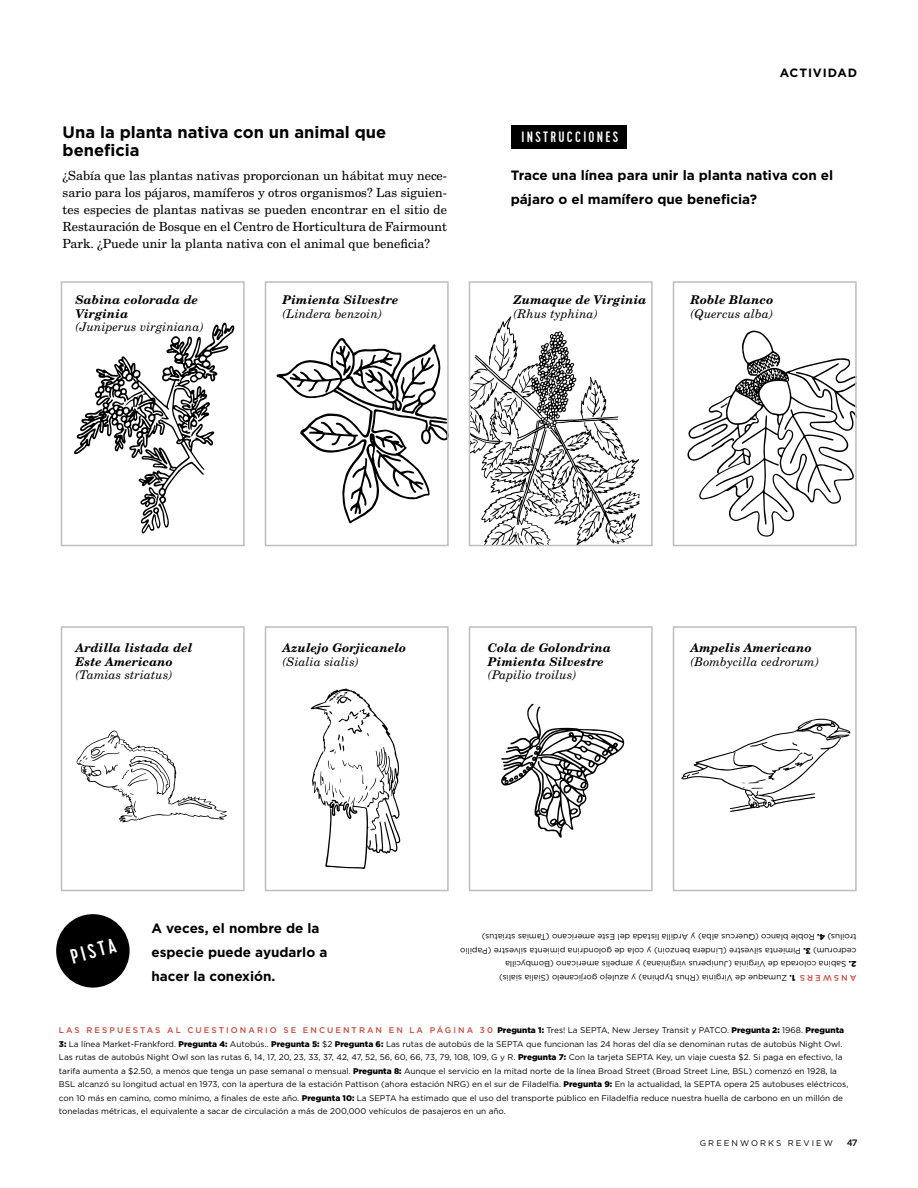
<style>
.page{position:relative;width:918px;height:1188px;background:#fff}
.page>*{position:absolute;margin:0;border:0;box-sizing:border-box;transform-origin:0 0}
.t1{font:500 20.7px "Cervo";color:#fff}
.t2{font:700 16.5px/18px "Gotham";color:#000}
.t3{font:500 15px "Cervo";letter-spacing:.15em;color:#fff}
.t4{font:700 13.5px/24px "Gotham";color:#000}
.t5{font:12.6px/16.8px "New Century Schlbk";color:#000;text-align:justify}
.t6{font:italic 700 12px/13.5px "New Century Schlbk";letter-spacing:.01em;color:#000}
.t7{font:italic 12px/13.5px "New Century Schlbk";letter-spacing:.01em;color:#000}
.t8{font:700 12px "Gotham";letter-spacing:.075em;color:#000}
.t9{font:700 9px "Aleo";color:#000}
.t10{font:8.25px/13.5px "Gotham";color:#000}
.t11{font:8.25px "Gotham";letter-spacing:.25em;color:#000}
.t12{font:500 8.25px "Gotham";letter-spacing:.25em;color:#ca493b}
.s1{font-weight:400}
.s2{font-weight:700}
.s3{font-weight:900}
.s4{font-weight:500;color:#ca493b}
</style>
<div class="page">
<div style="left:511px;top:125px;width:115px;height:24px;background:#000"></div>
<svg style="left:74px;top:323px;width:161px;height:211px"></svg>
<svg style="left:311px;top:688px;width:89px;height:181px"></svg>
<svg style="left:472px;top:316px;width:168px;height:227px"></svg>
<svg style="left:687px;top:331px;width:167px;height:206px"></svg>
<svg style="left:682px;top:719px;width:168px;height:93px"></svg>
<svg style="left:276px;top:338px;width:170px;height:186px"></svg>
<svg style="left:76px;top:730px;width:151px;height:92px"></svg>
<svg style="left:501px;top:704px;width:124px;height:134px"></svg>
<div style="left:61px;top:281px;width:184px;height:265px;border:2px solid #bcbebf"></div>
<div style="left:469px;top:281px;width:184px;height:265px;border:2px solid #bcbebf"></div>
<div style="left:265px;top:281px;width:184px;height:265px;border:2px solid #bcbebf"></div>
<div style="left:673px;top:281px;width:184px;height:265px;border:2px solid #bcbebf"></div>
<div style="left:61px;top:626px;width:184px;height:265px;border:2px solid #bcbebf"></div>
<div style="left:469px;top:626px;width:184px;height:265px;border:2px solid #bcbebf"></div>
<div style="left:265px;top:626px;width:184px;height:265px;border:2px solid #bcbebf"></div>
<div style="left:673px;top:626px;width:184px;height:265px;border:2px solid #bcbebf"></div>
<div style="left:56px;top:914px;width:74px;height:74px;background:#000;border-radius:50%"></div>
<p class="t2" style="left:63px;top:124px;width:325px">Una la planta nativa con un animal que beneficia</p>
<p class="t5" style="left:63px;top:167px;width:386px">¿Sabía que las plantas nativas proporcionan un hábitat muy nece&shy;sario para los pájaros, mamíferos y otros organismos? Las siguien&shy;tes especies de plantas nativas se pueden encontrar en el sitio de Restauración de Bosque en el Centro de Horticultura de Fairmount Park. ¿Puede unir la planta nativa con el animal que beneficia?</p>
<p class="t3" style="left:522px;top:128px;width:98px">INSTRUCCIONES</p>
<p class="t8" style="left:780px;top:65px;width:79px">ACTIVIDAD</p>
<p class="t4" style="left:511px;top:163px;width:324px">Trace una línea para unir la planta nativa con el pájaro o el mamífero que beneficia?</p>
<p class="t6" style="left:75px;top:293px;width:130px">Sabina colorada de<br>Virginia<br><span class="s1">(Juniperus virginiana)</span></p>
<p class="t6" style="left:282px;top:293px;width:117px">Pimienta Silvestre <span class="s1">(Lindera benzoin)</span></p>
<p class="t6" style="left:513px;top:293px;width:135px">Zumaque de Virginia <span class="s1">(Rhus typhina)</span></p>
<p class="t7" style="left:690px;top:293px;width:84px"><span class="s2">Roble Blanco </span>(Quercus alba)</p>
<p class="t6" style="left:75px;top:641px;width:119px">Ardilla listada del<br>Este Americano <span class="s1">(Tamias striatus)</span></p>
<p class="t6" style="left:282px;top:641px;width:125px">Azulejo Gorjicanelo <span class="s1">(Sialia sialis)</span></p>
<p class="t6" style="left:488px;top:641px;width:125px">Cola de Golondrina<br>Pimienta Silvestre <span class="s1">(Papilio troilus)</span></p>
<p class="t7" style="left:690px;top:641px;width:130px"><span class="s2">Ampelis Americano </span>(Bombycilla cedrorum)</p>
<p class="t1" style="left:68px;top:945px;width:48px;rotate:-15deg">PISTA</p>
<p class="t4" style="left:152px;top:916px;width:177px">A veces, el nombre de la especie puede ayudarlo a hacer la conexión.</p>
<p class="t10" style="left:856px;top:971px;width:398px;rotate:-180deg"><span class="s3">2.</span> Sabina colorada de Virginia (Juniperus virginiana) y ampelis americano (Bombycilla cedrorum) <span class="s3">3.</span> Pimienta silvestre (Lindera benzoin) y cola de golondrina pimienta silvestre (Papilio troilus) <span class="s3">4.</span> Roble blanco (Quercus alba) y Ardilla listada del Este americano (Tamias striatus)</p>
<p class="t10" style="left:795px;top:984px;width:298px;rotate:-180deg"><span class="s3">1.</span> Zumaque de Virginia (Rhus typhina) y azulejo gorjicanelo (Sialia sialis)</p>
<p class="t12" style="left:856px;top:983px;width:58px;rotate:-180deg">ANSWERS</p>
<p class="t10" style="left:59px;top:1023px;width:791px"><span class="s4">L A S R E S P U E S T A S A L C U E S T I O N A R I O S E E N C U E N T R A N E N L A P Á G I N A 3 0</span> <span class="s3">Pregunta 1:</span> Tres! La SEPTA, New Jersey Transit y PATCO. <span class="s3">Pregunta 2:</span> 1968. <span class="s3">Pregunta 3:</span> La línea Market-Frankford. <span class="s3">Pregunta 4:</span> Autobús.. <span class="s3">Pregunta 5:</span> $2 <span class="s3">Pregunta 6:</span> Las rutas de autobús de la SEPTA que funcionan las 24 horas del día se denominan rutas de autobús Night Owl.<br>Las rutas de autobús Night Owl son las rutas 6, 14, 17, 20, 23, 33, 37, 42, 47, 52, 56, 60, 66, 73, 79, 108, 109, G y R. <span class="s3">Pregunta 7:</span> Con la tarjeta SEPTA Key, un viaje cuesta $2. Si paga en efectivo, la tarifa aumenta a $2.50, a menos que tenga un pase semanal o mensual. <span class="s3">Pregunta 8:</span> Aunque el servicio en la mitad norte de la línea Broad Street (Broad Street Line, BSL) comenzó en 1928, la BSL alcanzó su longitud actual en 1973, con la apertura de la estación Pattison (ahora estación NRG) en el sur de Filadelfia. <span class="s3">Pregunta 9:</span> En la actualidad, la SEPTA opera 25 autobuses eléctricos, con 10 más en camino, como mínimo, a finales de este año. <span class="s3">Pregunta 10:</span> La SEPTA ha estimado que el uso del transporte público en Filadelfia reduce nuestra huella de carbono en un millón de toneladas métricas, el equivalente a sacar de circulación a más de 200,000 vehículos de pasajeros en un año.</p>
<p class="t11" style="left:700px;top:1138px;width:135px">GREENWORKS REVIEW</p>
<p class="t9" style="left:847px;top:1138px;width:12px">47</p>
</div>
